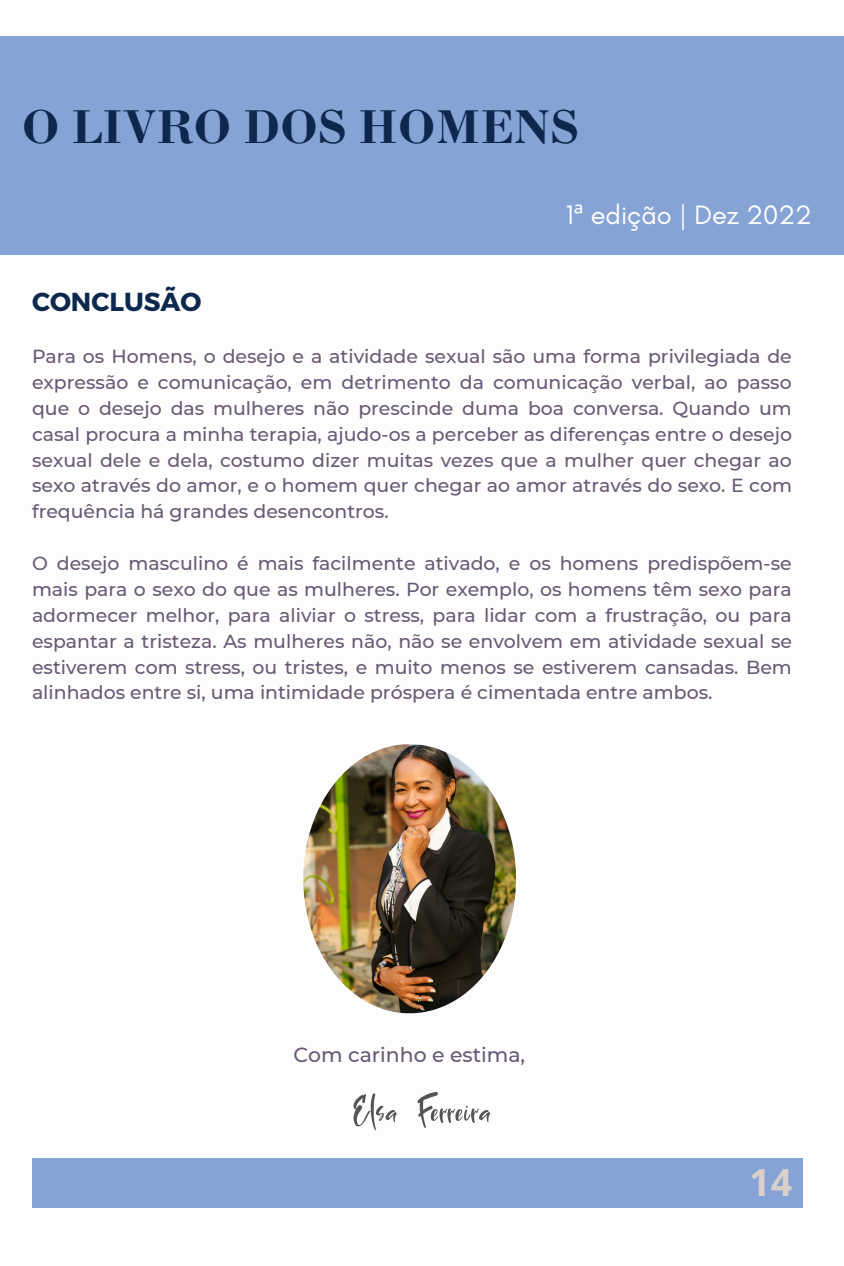
<style>
.page{position:relative;width:844px;height:1266px;background:#fff}
.page>*{position:absolute;margin:0;border:0;box-sizing:border-box;transform-origin:0 0}
.t1{font:57.75px "Sister Pamella Cyr Script";color:#545454}
.t2{font:700 49.8px "Bodoni";color:#0c284d}
.t3{font:700 37.5px "Open Sans";color:#d9d0cc}
.t4{font:27.15px "Glacial Indifference";color:#fff}
.t5{font:700 26.03px "Montserrat";color:#0c284d}
.t6{font:500 20.4px "Montserrat";color:#685974}
.t7{font:500 18.9px/25.9px "Montserrat";color:#685974;text-align:justify}
.s1{font-family:"Noto Sans"}
</style>
<div class="page">
<div style="left:0;top:36px;width:844px;height:218px;background:#86a3d5"></div>
<div style="left:32px;top:1158px;width:770px;height:50px;background:#86a3d5"></div>
<img style="left:303px;top:744px;width:213px;height:269px">
<h2 class="t2" style="left:22px;top:96px;width:559px">O LIVRO DOS HOMENS</h2>
<h3 class="t5" style="left:32px;top:284px;width:171px">CONCLUSÃO</h3>
<h3 class="t4" style="left:566px;top:198px;width:247px">1<span class="s1">ª</span> edição | Dez 2022</h3>
<p class="t7" style="left:32px;top:343px;width:761px">Para os Homens, o desejo e a atividade sexual são uma forma privilegiada de expressão e comunicação, em detrimento da comunicação verbal, ao passo que o desejo das mulheres não prescinde duma boa conversa. Quando um casal procura a minha terapia, ajudo-os a perceber as diferenças entre o desejo sexual dele e dela, costumo dizer muitas vezes que a mulher quer chegar ao sexo através do amor, e o homem quer chegar ao amor através do sexo. E com frequência há grandes desencontros.</p>
<p class="t7" style="left:32px;top:550px;width:761px">O desejo masculino é mais facilmente ativado, e os homens predispõem-se mais para o sexo do que as mulheres. Por exemplo, os homens têm sexo para adormecer melhor, para aliviar o stress, para lidar com a frustração, ou para espantar a tristeza. As mulheres não, não se envolvem em atividade sexual se estiverem com stress, ou tristes, e muito menos se estiverem cansadas. Bem alinhados entre si, uma intimidade próspera é cimentada entre ambos.</p>
<p class="t6" style="left:293px;top:1042px;width:233px">Com carinho e estima,</p>
<h1 class="t1" style="left:351px;top:1078px;width:142px">Elsa Ferreira</h1>
<h3 class="t3" style="left:749px;top:1156px;width:44px">14</h3>
</div>
